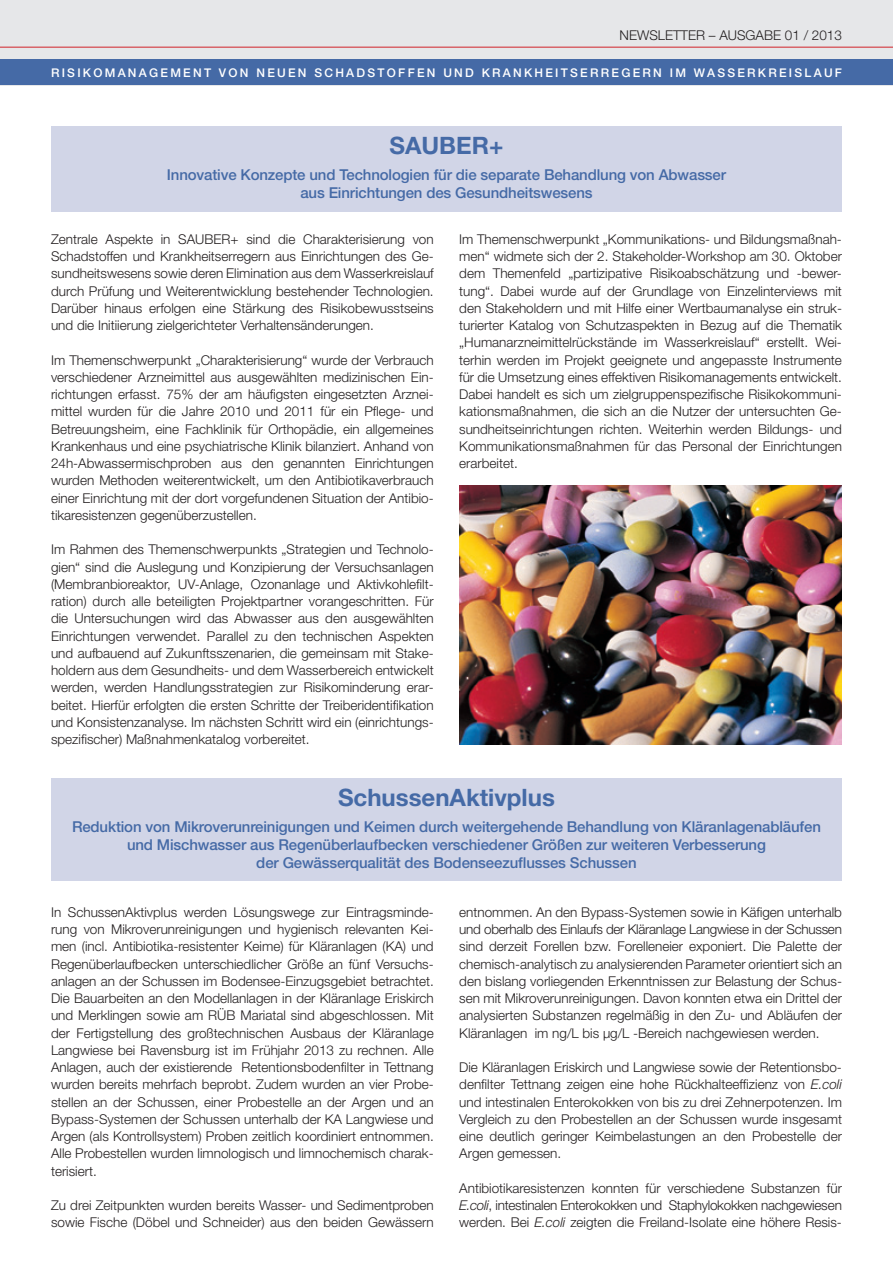
<style>
.page{position:relative;width:893px;height:1263px;background:#fff}
.page>*{position:absolute;margin:0;border:0;box-sizing:border-box;transform-origin:0 0}
.t1{font:700 24px "Helvetica Neue";color:#456aa6}
.t2{font:500 15px/18px "Helvetica Neue";letter-spacing:-.01em;color:#456aa6;text-align:center}
.t3{font:300 13.5px/17.2px "Helvetica Neue";color:#231f20;text-align:justify}
.t4{font:500 12px "Helvetica Neue";letter-spacing:.19em;color:#fff}
.s1{font-style:italic}
</style>
<div class="page">
<div style="left:0;top:0;width:893px;height:85px;background:#e6e7e9"></div>
<div style="left:0;top:60px;width:893px;height:25px;background:#456aa6"></div>
<hr style="left:0;top:47px;width:893px;height:1px;background:#d1232a">
<div style="left:51px;top:126px;width:791px;height:85px;background:#d1d5e7"></div>
<div style="left:51px;top:779px;width:791px;height:102px;background:#d1d5e7"></div>
<img style="left:459px;top:485px;width:383px;height:259px">
<p class="t3" style="left:620px;top:27px;width:19px">Newsletter</p>
<p class="t3" style="left:709px;top:27px;width:21px">– ausgabe</p>
<p class="t3" style="left:785px;top:27px;width:59px">01 / 2013</p>
<p class="t4" style="left:51px;top:66px;width:792px">Risikomanagement von neuen Schadstoffen und Kr ankheitserr eger n im Wasser kr eislauf</p>
<h1 class="t1" style="left:389px;top:130px;width:115px">SAUBER+</h1>
<p class="t2" style="left:167px;top:166px;width:561px">Innovative Konzepte und Technologien für die separate Behandlung von Abwasser aus Einrichtungen des Gesundheitswesens</p>
<p class="t3" style="left:51px;top:230px;width:384px">Zentrale Aspekte in SAUBER+ sind die Charakterisierung von Schadstoffen und Krankheitserregern aus Einrichtungen des Ge&shy;sundheitswesens sowie deren Elimination aus dem Wasserkreislauf durch Prüfung und Weiterentwicklung bestehender Technologien.<br>Darüber hinaus erfolgen eine Stärkung des Risikobewusstseins und die Initiierung zielgerichteter Verhaltensänderungen.</p>
<p class="t3" style="left:51px;top:351px;width:384px">Im Themenschwerpunkt „Charakterisierung“ wurde der Verbrauch verschiedener Arzneimittel aus ausgewählten medizinischen Ein&shy;richtungen erfasst. 75% der am häufigsten eingesetzten Arznei&shy;mittel wurden für die Jahre 2010 und 2011 für ein Pflege- und Betreuungsheim, eine Fachklinik für Orthopädie, ein allgemeines Krankenhaus und eine psychiatrische Klinik bilanziert. Anhand von 24h-Abwassermischproben aus den genannten Einrichtungen wurden Methoden weiterentwickelt, um den Antibiotikaverbrauch einer Einrichtung mit der dort vorgefundenen Situation der Antibio&shy;tikaresistenzen gegenüberzustellen.</p>
<p class="t3" style="left:51px;top:541px;width:384px">Im Rahmen des Themenschwerpunkts „Strategien und Technolo&shy;gien“ sind die Auslegung und Konzipierung der Versuchsanlagen (Membranbioreaktor, UV-Anlage, Ozonanlage und Aktivkohlefilt&shy;ration) durch alle beteiligten Projektpartner vorangeschritten. Für die Untersuchungen wird das Abwasser aus den ausgewählten Einrichtungen verwendet. Parallel zu den technischen Aspekten und aufbauend auf Zukunftsszenarien, die gemeinsam mit Stake&shy;holdern aus dem Gesundheits- und dem Wasserbereich entwickelt werden, werden Handlungsstrategien zur Risikominderung erar&shy;beitet. Hierfür erfolgten die ersten Schritte der Treiberidentifikation und Konsistenzanalyse. Im nächsten Schritt wird ein (einrichtungs&shy;spezifischer) Maßnahmenkatalog vorbereitet.</p>
<p class="t3" style="left:459px;top:230px;width:384px">Im Themenschwerpunkt „Kommunikations- und Bildungsmaßnah&shy;men“ widmete sich der 2. Stakeholder-Workshop am 30. Oktober dem Themenfeld „partizipative Risikoabschätzung und -bewer&shy;tung“. Dabei wurde auf der Grundlage von Einzelinterviews mit den Stakeholdern und mit Hilfe einer Wertbaumanalyse ein struk&shy;turierter Katalog von Schutzaspekten in Bezug auf die Thematik „Humanarzneimittelrückstände im Wasserkreislauf“ erstellt. Wei&shy;terhin werden im Projekt geeignete und angepasste Instrumente für die Umsetzung eines effektiven Risikomanagements entwickelt.<br>Dabei handelt es sich um zielgruppenspezifische Risikokommuni&shy;kationsmaßnahmen, die sich an die Nutzer der untersuchten Ge&shy;sundheitseinrichtungen richten. Weiterhin werden Bildungs- und Kommunikationsmaßnahmen für das Personal der Einrichtungen erarbeitet.</p>
<h1 class="t1" style="left:338px;top:782px;width:218px">SchussenAktivplus</h1>
<p class="t2" style="left:72px;top:818px;width:750px">Reduktion von Mikroverunreinigungen und Keimen durch weitergehende Behandlung von Kläranlagenabläufen und Mischwasser aus Regenüberlaufbecken verschiedener Größen zur weiteren Verbesserung<br>der Gewässerqualität des Bodenseezuflusses Schussen</p>
<p class="t3" style="left:51px;top:903px;width:384px">In SchussenAktivplus werden Lösungswege zur Eintragsminde&shy;rung von Mikroverunreinigungen und hygienisch relevanten Kei&shy;men (incl. Antibiotika-resistenter Keime) für Kläranlagen (KA) und Regenüberlaufbecken unterschiedlicher Größe an fünf Versuchs&shy;anlagen an der Schussen im Bodensee-Einzugsgebiet betrachtet.<br>Die Bauarbeiten an den Modellanlagen in der Kläranlage Eriskirch und Merklingen sowie am RÜB Mariatal sind abgeschlossen. Mit der Fertigstellung des großtechnischen Ausbaus der Kläranlage Langwiese bei Ravensburg ist im Frühjahr 2013 zu rechnen. Alle Anlagen, auch der existierende Retentionsbodenfilter in Tettnang wurden bereits mehrfach beprobt. Zudem wurden an vier Probe&shy;stellen an der Schussen, einer Probestelle an der Argen und an Bypass-Systemen der Schussen unterhalb der KA Langwiese und Argen (als Kontrollsystem) Proben zeitlich koordiniert entnommen.<br>Alle Probestellen wurden limnologisch und limnochemisch charak&shy;terisiert.</p>
<p class="t3" style="left:51px;top:1196px;width:384px">Zu drei Zeitpunkten wurden bereits Wasser- und Sedimentproben sowie Fische (Döbel und Schneider) aus den beiden Gewässern</p>
<p class="t3" style="left:459px;top:903px;width:384px">entnommen. An den Bypass-Systemen sowie in Käfigen unterhalb und oberhalb des Einlaufs der Kläranlage Langwiese in der Schussen sind derzeit Forellen bzw. Forelleneier exponiert. Die Palette der chemisch-analytisch zu analysierenden Parameter orientiert sich an den bislang vorliegenden Erkenntnissen zur Belastung der Schus&shy;sen mit Mikroverunreinigungen. Davon konnten etwa ein Drittel der analysierten Substanzen regelmäßig in den Zu- und Abläufen der Kläranlagen im ng/L bis µg/L -Bereich nachgewiesen werden.</p>
<p class="t3" style="left:459px;top:1058px;width:384px">Die Kläranlagen Eriskirch und Langwiese sowie der Retentionsbo&shy;denfilter Tettnang zeigen eine hohe Rückhalteeffizienz von <span class="s1">E.coli </span>und intestinalen Enterokokken von bis zu drei Zehnerpotenzen. Im Vergleich zu den Probestellen an der Schussen wurde insgesamt eine deutlich geringer Keimbelastungen an den Probestelle der Argen gemessen.</p>
<p class="t3" style="left:459px;top:1179px;width:384px">Antibiotikaresistenzen konnten für verschiedene Substanzen für <span class="s1">E.coli</span>, intestinalen Enterokokken und Staphylokokken nachgewiesen werden. Bei <span class="s1">E.coli</span> zeigten die Freiland-Isolate eine höhere Resis-</p>
</div>
